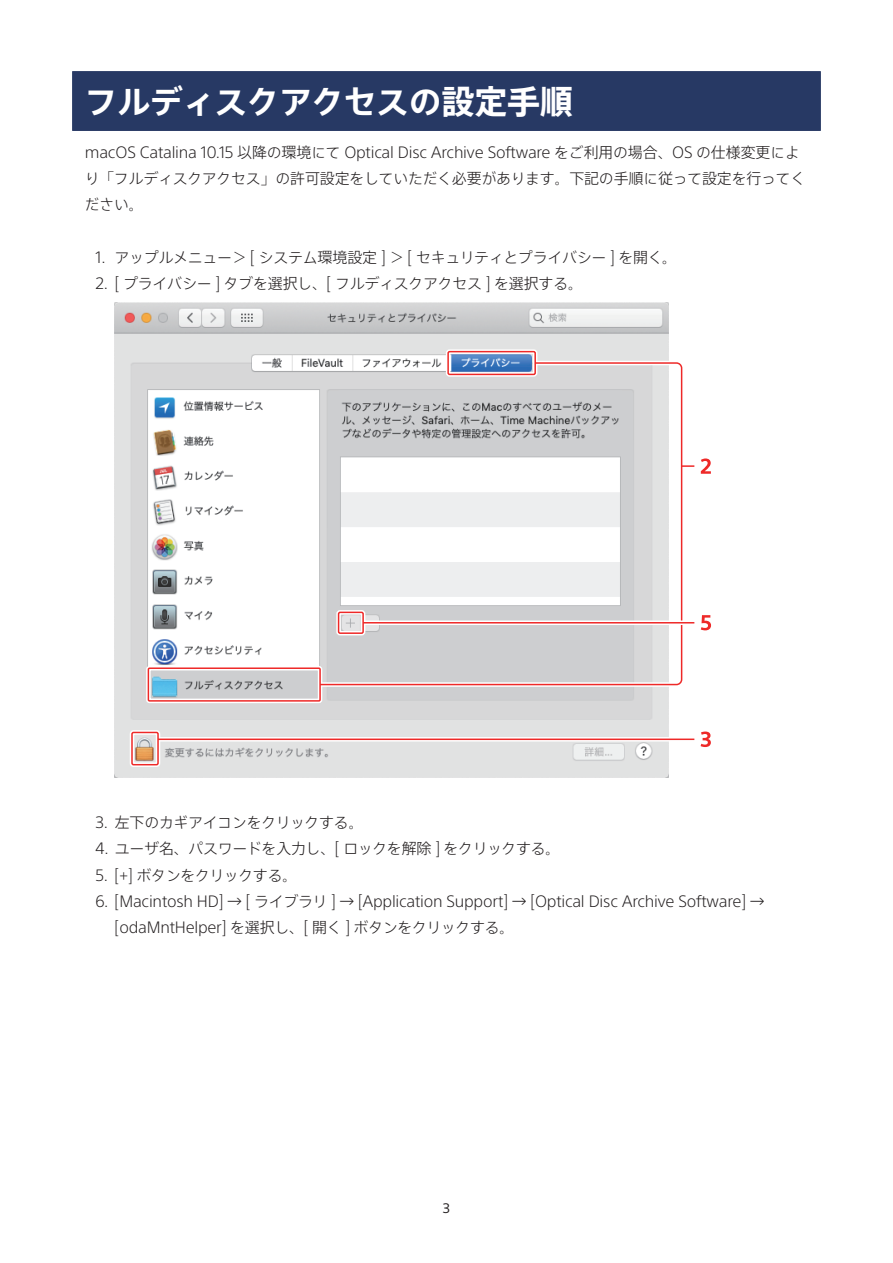
<style>
.page{position:relative;width:893px;height:1263px;background:#fff}
.page>*{position:absolute;margin:0;border:0;box-sizing:border-box;transform-origin:0 0}
.t1{font:700 33px "SST Jp Pro";letter-spacing:-.015em;color:#fff}
.t2{font:300 15px/26.2px "SST Jp Pro";letter-spacing:-.02em;color:#231f20}
.t3{font:13.5px "SST";color:#231f20}
</style>
<div class="page">
<div style="left:72px;top:71px;width:749px;height:60px;background:#273964"></div>
<img style="left:115px;top:302px;width:554px;height:475px">
<div style="left:446px;top:349px;width:91px;height:28px;border:4px solid #fff;border-radius:2px"></div>
<div style="left:146px;top:666px;width:176px;height:37px;border:4px solid #fff"></div>
<div style="left:130px;top:730px;width:30px;height:37px;border:4px solid #fff;border-radius:2px"></div>
<hr style="left:158px;top:737px;width:536px;height:4px;background:#fef8f8">
<hr style="left:158px;top:738px;width:536px;height:2px;background:#ee2928">
<div style="left:320px;top:682px;width:356px;height:5px;background:#f5f5f6"></div>
<div style="left:447px;top:351px;width:89px;height:24px;border:2px solid #ee2928;border-radius:2px"></div>
<div style="left:148px;top:667px;width:173px;height:35px;border:2px solid #ee2928"></div>
<div style="left:131px;top:732px;width:28px;height:33px;border:2px solid #ee2928;border-radius:2px"></div>
<svg style="left:683px;top:465px;width:11px;height:2px"></svg>
<svg style="left:319px;top:361px;width:364px;height:325px"></svg>
<div style="left:336px;top:610px;width:29px;height:25px;border:4px solid #fff;border-radius:2px"></div>
<svg style="left:364px;top:620px;width:330px;height:5px"></svg>
<hr style="left:363px;top:622px;width:331px;height:1px;background:#ee2928">
<div style="left:338px;top:612px;width:26px;height:22px;border:2px solid #ee2928;border-radius:2px"></div>
<svg style="left:701px;top:458px;width:10px;height:16px"></svg>
<svg style="left:701px;top:615px;width:10px;height:15px"></svg>
<svg style="left:701px;top:731px;width:10px;height:16px"></svg>
<h1 class="t1" style="left:85px;top:76px;width:490px">フルディスクアクセスの設定手順</h1>
<p class="t2" style="left:85px;top:138px;width:722px">macOS Catalina 10.15 以降の環境にて Optical Disc Archive Software をご利用の場合、OS の仕様変更により「フルディスクアクセス」の許可設定をしていただく必要があります。下記の手順に従って設定を行ってください。</p>
<p class="t2" style="left:96px;top:243px;width:583px">1. アップルメニュー＞ [ システム環境設定 ] ＞ [ セキュリティとプライバシー ] を開く。</p>
<p class="t2" style="left:96px;top:269px;width:489px">2. [ プライバシー ] タブを選択し、[ フルディスクアクセス ] を選択する。</p>
<p class="t2" style="left:96px;top:808px;width:270px">3. 左下のカギアイコンをクリックする。</p>
<p class="t2" style="left:96px;top:834px;width:466px">4. ユーザ名、パスワードを入力し、[ ロックを解除 ] をクリックする。</p>
<p class="t2" style="left:96px;top:861px;width:203px">5. [+] ボタンをクリックする。</p>
<p class="t2" style="left:115px;top:887px;width:652px;text-indent:-19px">6. [Macintosh HD] → [ ライブラリ ] → [Application Support] → [Optical Disc Archive Software] → [odaMntHelper] を選択し、[ 開く ] ボタンをクリックする。</p>
<p class="t3" style="left:443px;top:1200px;width:9px">3</p>
</div>
